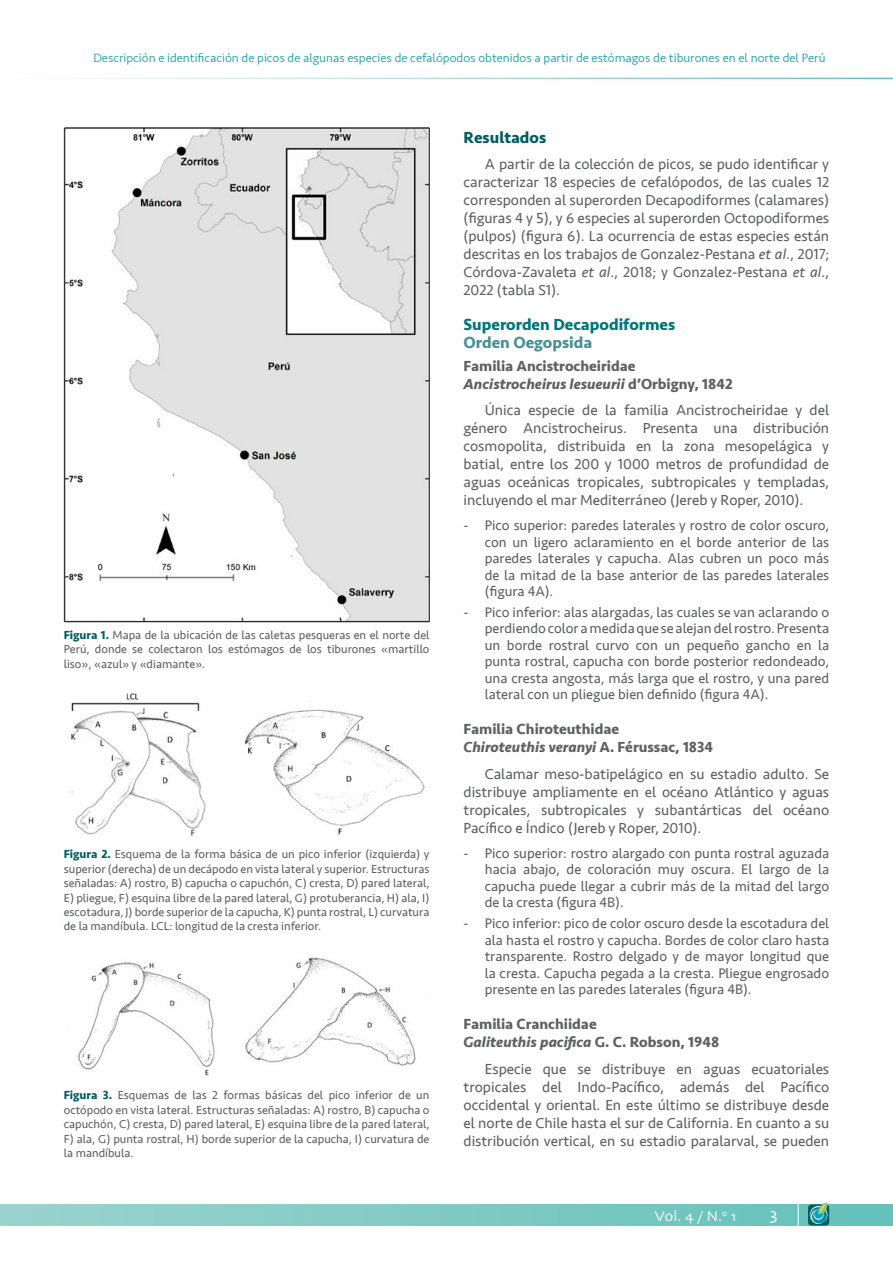
<style>
.page{position:relative;width:893px;height:1263px;background:#fff}
.page>*{position:absolute;margin:0;border:0;box-sizing:border-box;transform-origin:0 0}
.t1{font:18px "Skia";color:#fff}
.t2{font:700 16.5px "Seravek";color:#00757a}
.t3{font:700 16.5px "Seravek";color:#489195}
.t4{font:700 16.5px "Seravek";color:#005d62}
.t5{font:15px/18px "Seravek";color:#5f6060;text-align:justify}
.t6{font:700 15px/18px "Seravek";color:#5f6060}
.t7{font:15px "Skia";color:#fff}
.t8{font:14.25px/16.5px "Seravek";color:#5f6060;text-align:justify}
.t9{font:300 12.75px "Seravek";color:#099aa0}
.t10{font:12px/14.4px "Seravek";color:#5f6060;text-align:justify}
.t11{font:8.7px "Skia";color:#fff}
.s1{font-weight:700;color:#005d62}
.s2{font-style:italic}
.s3{font-size:15px}
</style>
<div class="page">
<div style="left:0;top:1204px;width:893px;height:21px;background:linear-gradient(to right,#9cd3ce,#64c1ba)"></div>
<svg style="left:808px;top:1204px;width:21px;height:21px"></svg>
<svg style="left:810px;top:1202px;width:18px;height:22px"></svg>
<svg style="left:798px;top:1204px;width:1px;height:22px"></svg>
<img style="left:64px;top:127px;width:365px;height:495px">
<img style="left:71px;top:693px;width:354px;height:143px">
<img style="left:78px;top:957px;width:338px;height:119px">
<p class="t9" style="left:93px;top:50px;width:734px">Descripción e identificación de picos de algunas especies de cefalópodos obtenidos a partir de estómagos de tiburones en el norte del Perú</p>
<p class="t10" style="left:64px;top:627px;width:367px"><span class="s1">Figura 1.</span> Mapa de la ubicación de las caletas pesqueras en el norte del Perú, donde se colectaron los estómagos de los tiburones «martillo liso», «azul» y «diamante».</p>
<p class="t10" style="left:64px;top:847px;width:367px"><span class="s1">Figura 2.</span> Esquema de la forma básica de un pico inferior (izquierda) y superior (derecha) de un decápodo en vista lateral y superior. Estructuras señaladas: A) rostro, B) capucha o capuchón, C) cresta, D) pared lateral, E) pliegue, F) esquina libre de la pared lateral, G) protuberancia, H) ala, I) escotadura, J) borde superior de la capucha, K) punta rostral, L) curvatura de la mandíbula. LCL: longitud de la cresta inferior.</p>
<p class="t10" style="left:64px;top:1088px;width:367px"><span class="s1">Figura 3.</span> Esquemas de las 2 formas básicas del pico inferior de un octópodo en vista lateral. Estructuras señaladas: A) rostro, B) capucha o capuchón, C) cresta, D) pared lateral, E) esquina libre de la pared lateral, F) ala, G) punta rostral, H) borde superior de la capucha, I) curvatura de la mandíbula.</p>
<p class="t4" style="left:463px;top:124px;width:84px">Resultados</p>
<p class="t5" style="left:463px;top:155px;width:367px;text-indent:21px">A partir de la colección de picos, se pudo identificar y caracterizar 18 especies de cefalópodos, de las cuales 12 corresponden al superorden Decapodiformes (calamares) (figuras 4 y 5), y 6 especies al superorden Octopodiformes (pulpos) (figura 6). La ocurrencia de estas especies están descritas en los trabajos de Gonzalez-Pestana <span class="s2">et al</span>., 2017; Córdova-Zavaleta <span class="s2">et al</span>., 2018; y Gonzalez-Pestana <span class="s2">et al</span>., 2022 (tabla S1).</p>
<p class="t2" style="left:463px;top:312px;width:213px">Superorden Decapodiformes</p>
<p class="t3" style="left:463px;top:330px;width:130px">Orden Oegopsida</p>
<p class="t6" style="left:463px;top:356px;width:271px">Familia Ancistrocheiridae<br><span class="s2">Ancistrocheirus lesueurii</span> d’Orbigny, 1842</p>
<p class="t5" style="left:463px;top:401px;width:367px;text-indent:21px">Única especie de la familia Ancistrocheiridae y del género Ancistrocheirus. Presenta una distribución cosmopolita, distribuida en la zona mesopelágica y batial, entre los 200 y 1000 metros de profundidad de aguas oceánicas tropicales, subtropicales y templadas, incluyendo el mar Mediterráneo (Jereb y Roper, 2010).</p>
<p class="t8" style="left:485px;top:517px;width:346px;text-indent:-21px">- Pico superior: paredes laterales y rostro de color oscuro, con un ligero aclaramiento en el borde anterior de las paredes laterales y capucha. Alas cubren un poco más de la mitad de la base anterior de las paredes laterales (figura 4A).</p>
<p class="t8" style="left:485px;top:604px;width:346px;text-indent:-21px">- Pico inferior: alas alargadas, las cuales se van aclarando o perdiendo color a medida que se alejan del rostro. Presenta un borde rostral curvo con un pequeño gancho en la punta rostral, capucha con borde posterior redondeado, una cresta angosta, más larga que el rostro, y una pared lateral con un pliegue bien definido (figura 4A).</p>
<p class="t6" style="left:463px;top:720px;width:251px">Familia Chiroteuthidae<br><span class="s2">Chiroteuthis veranyi</span> A. Férussac, 1834</p>
<p class="t5" style="left:463px;top:765px;width:367px;text-indent:21px">Calamar meso-batipelágico en su estadio adulto. Se distribuye ampliamente en el océano Atlántico y aguas tropicales, subtropicales y subantárticas del océano Pacífico e Índico (Jereb y Roper, 2010).</p>
<p class="t8" style="left:485px;top:845px;width:346px;text-indent:-21px">- Pico superior: rostro alargado con punta rostral aguzada hacia abajo, de coloración muy oscura. El largo de la capucha puede llegar a cubrir más de la mitad del largo de la cresta (figura 4B).</p>
<p class="t8" style="left:485px;top:915px;width:346px;text-indent:-21px">- Pico inferior: pico de color oscuro desde la escotadura del ala hasta el rostro y capucha. Bordes de color claro hasta transparente. Rostro delgado y de mayor longitud que la cresta. Capucha pegada a la cresta. Pliegue engrosado presente en las paredes laterales (figura 4B).</p>
<p class="t6" style="left:463px;top:1015px;width:257px">Familia Cranchiidae<br><span class="s2">Galiteuthis pacifica</span> G. C. Robson, 1948</p>
<p class="t5" style="left:463px;top:1060px;width:367px;text-indent:21px">Especie que se distribuye en aguas ecuatoriales tropicales del Indo-Pacífico, además del Pacífico occidental y oriental. En este último se distribuye desde el norte de Chile hasta el sur de California. En cuanto a su distribución vertical, en su estadio paralarval, se pueden</p>
<p class="t7" style="left:655px;top:1207px;width:69px">Vol. 4 / N.</p>
<p class="t1" style="left:769px;top:1203px;width:10px">3</p>
<p class="t11" style="left:722px;top:1208px;width:16px">o <span class="s3">1</span></p>
</div>
